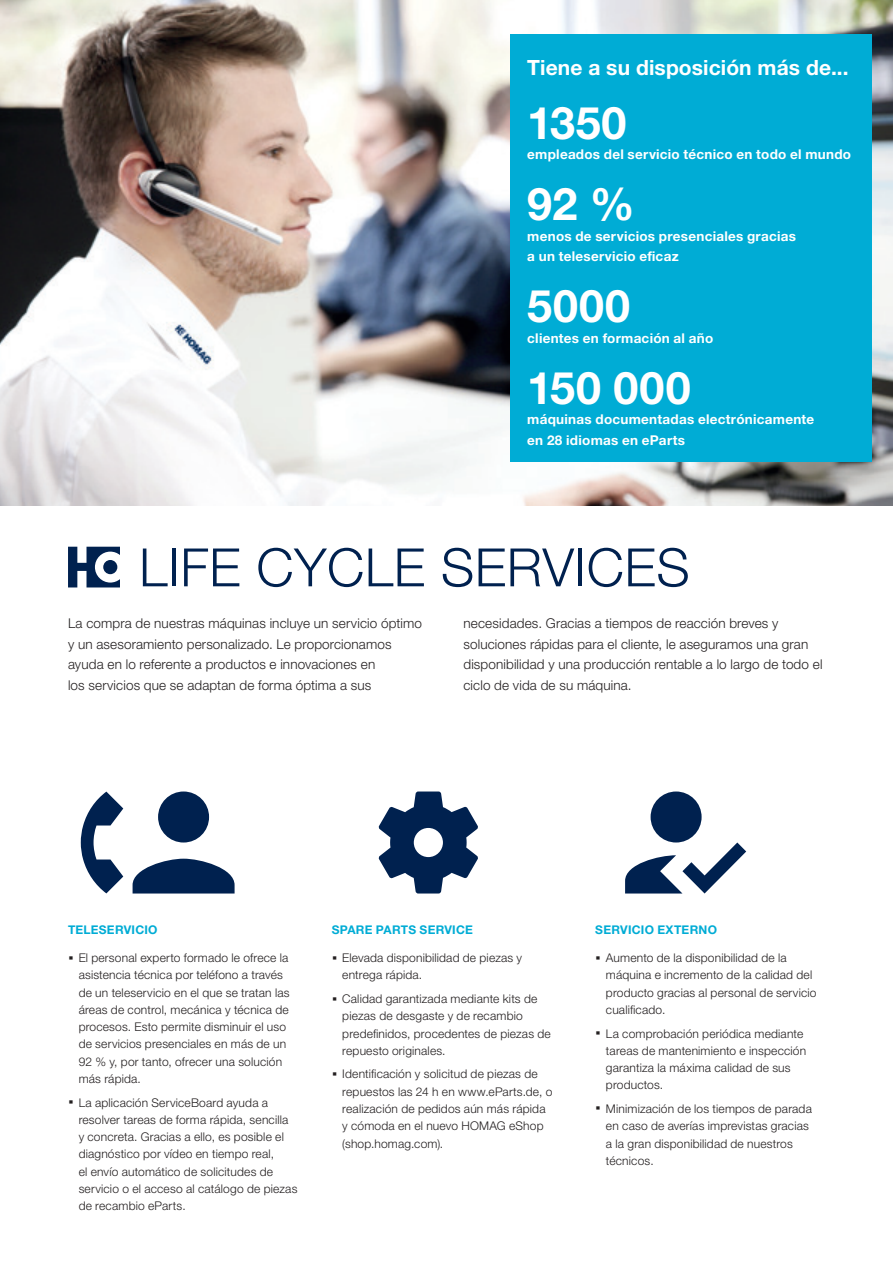
<style>
.page{position:relative;width:893px;height:1263px;background:#fff}
.page>*{position:absolute;margin:0;border:0;box-sizing:border-box;transform-origin:0 0}
.Text_9pt_13_6_light{font:700 45px "Helvetica Neue LTW1 G";letter-spacing:.015em;color:#fff}
.Grafik_14Pt_13_6_bol{font:700 21px "Helvetica Neue LTW1 G";letter-spacing:.005em;color:#fff}
.Text_9pt_13_6_light-2{font:300 13.5px/20.4px "Helvetica Neue LTW1 G";letter-spacing:.01em;color:#231f20}
.Text_9pt_13_6_light-3{font:700 13.5px/20.4px "Helvetica Neue LTW1 G";letter-spacing:.02em;color:#fff}
.t1{font:300 12px/17.2px "Helvetica Neue LTW1 G";letter-spacing:.015em;color:#231f20}
.Text_Bild_8Pt_11_5pt{font:700 12px "Helvetica Neue LTW1 G";letter-spacing:.02em;color:#00acd5}
.s1{font-weight:700;font-size:21px}
</style>
<div class="page">
<img style="left:0;top:0;width:893px;height:506px">
<div style="left:510px;top:34px;width:362px;height:428px;background:#00acd5"></div>
<div style="left:158px;top:791px;width:51px;height:51px;background:#00214f;border-radius:50%"></div>
<svg style="left:81px;top:791px;width:42px;height:102px"></svg>
<svg style="left:133px;top:859px;width:102px;height:34px"></svg>
<svg style="left:378px;top:791px;width:100px;height:102px"></svg>
<svg style="left:625px;top:791px;width:121px;height:102px"></svg>
<svg style="left:143px;top:548px;width:25px;height:38px"></svg>
<hr style="left:172px;top:548px;width:4px;height:38px;background:#00214f">
<svg style="left:184px;top:548px;width:55px;height:38px"></svg>
<svg style="left:258px;top:548px;width:105px;height:39px"></svg>
<svg style="left:369px;top:548px;width:55px;height:38px"></svg>
<svg style="left:442px;top:548px;width:30px;height:39px"></svg>
<svg style="left:479px;top:548px;width:95px;height:38px"></svg>
<hr style="left:578px;top:548px;width:4px;height:38px;background:#00214f">
<svg style="left:589px;top:548px;width:33px;height:39px"></svg>
<svg style="left:628px;top:548px;width:60px;height:39px"></svg>
<svg style="left:68px;top:547px;width:52px;height:40px"></svg>
<p class="Grafik_14Pt_13_6_bol" style="left:527px;top:54px;width:323px">Tiene a su disposición más de...</p>
<p class="Text_9pt_13_6_light" style="left:527px;top:95px;width:101px">1350</p>
<p class="Text_9pt_13_6_light-3" style="left:527px;top:144px;width:325px">empleados del servicio técnico en todo el mundo</p>
<p class="Text_9pt_13_6_light" style="left:527px;top:176px;width:109px">92 %</p>
<p class="Text_9pt_13_6_light-3" style="left:527px;top:226px;width:270px">menos de servicios presenciales gracias a un teleservicio eficaz</p>
<p class="Text_9pt_13_6_light" style="left:527px;top:278px;width:104px">5000</p>
<p class="Text_9pt_13_6_light-3" style="left:527px;top:328px;width:188px">clientes en formación al año</p>
<p class="Text_9pt_13_6_light" style="left:527px;top:360px;width:165px">150 000</p>
<p class="Text_9pt_13_6_light-3" style="left:527px;top:409px;width:289px">máquinas documentadas electrónicamente en 28 idiomas en eParts</p>
<p class="Text_9pt_13_6_light-2" style="left:68px;top:613px;width:355px">La compra de nuestras máquinas incluye un servicio óptimo y un asesoramiento personalizado. Le proporcionamos ayuda en lo referente a productos e innovaciones en<br>los servicios que se adaptan de forma óptima a sus</p>
<p class="Text_9pt_13_6_light-2" style="left:463px;top:613px;width:360px">necesidades. Gracias a tiempos de reacción breves y soluciones rápidas para el cliente, le aseguramos una gran disponibilidad y una producción rentable a lo largo de todo el ciclo de vida de su máquina.</p>
<p class="Text_Bild_8Pt_11_5pt" style="left:68px;top:923px;width:91px">TELESERVICIO</p>
<p class="t1" style="left:79px;top:949px;width:212px;text-indent:-11px"><span class="s1">·</span> El personal experto formado le ofrece la asistencia técnica por teléfono a través de un teleservicio en el que se tratan las áreas de control, mecánica y técnica de procesos. Esto permite disminuir el uso de servicios presenciales en más de un 92 % y, por tanto, ofrecer una solución más rápida.</p>
<p class="t1" style="left:79px;top:1094px;width:220px;text-indent:-11px"><span class="s1">·</span> La aplicación ServiceBoard ayuda a resolver tareas de forma rápida, sencilla<br>y concreta. Gracias a ello, es posible el diagnóstico por vídeo en tiempo real,<br>el envío automático de solicitudes de servicio o el acceso al catálogo de piezas de recambio eParts.</p>
<p class="Text_Bild_8Pt_11_5pt" style="left:332px;top:923px;width:143px">SPARE PARTS SERVICE</p>
<p class="t1" style="left:342px;top:949px;width:181px;text-indent:-11px"><span class="s1">·</span> Elevada disponibilidad de piezas y entrega rápida.</p>
<p class="t1" style="left:342px;top:990px;width:210px;text-indent:-11px"><span class="s1">·</span> Calidad garantizada mediante kits de piezas de desgaste y de recambio predefinidos, procedentes de piezas de repuesto originales.</p>
<p class="t1" style="left:342px;top:1065px;width:212px;text-indent:-11px"><span class="s1">·</span> Identificación y solicitud de piezas de repuestos las 24 h en www.eParts.de, o realización de pedidos aún más rápida y cómoda en el nuevo HOMAG eShop (shop.homag.com).</p>
<p class="Text_Bild_8Pt_11_5pt" style="left:595px;top:923px;width:123px">SERVICIO EXTERNO</p>
<p class="t1" style="left:606px;top:949px;width:212px;text-indent:-11px"><span class="s1">·</span> Aumento de la disponibilidad de la máquina e incremento de la calidad del producto gracias al personal de servicio cualificado.</p>
<p class="t1" style="left:606px;top:1025px;width:202px;text-indent:-11px"><span class="s1">·</span> La comprobación periódica mediante tareas de mantenimiento e inspección garantiza la máxima calidad de sus productos.</p>
<p class="t1" style="left:606px;top:1100px;width:207px;text-indent:-11px"><span class="s1">·</span> Minimización de los tiempos de parada en caso de averías imprevistas gracias a la gran disponibilidad de nuestros técnicos.</p>
</div>
